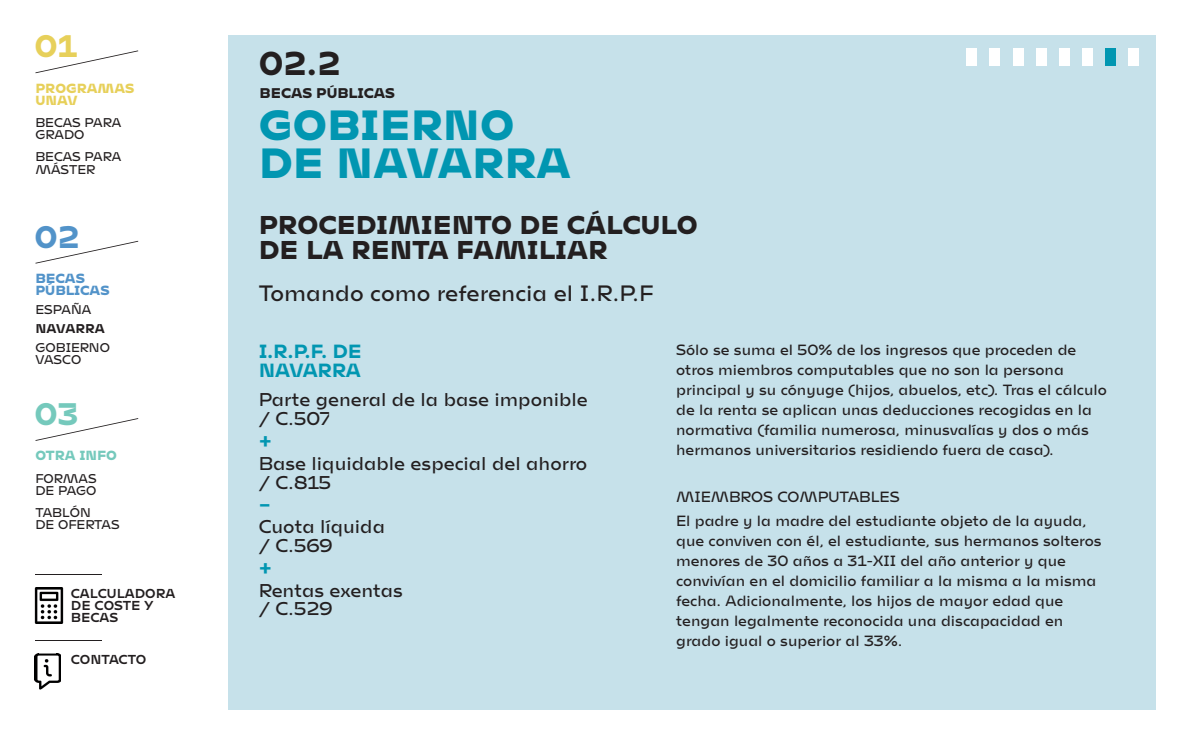
<style>
.page{position:relative;width:1191px;height:745px;background:#fff}
.page>*{position:absolute;margin:0;border:0;box-sizing:border-box;transform-origin:0 0}
.t1{font:900 41px/38.6px "Mohol";color:#0196b1}
.t2{font:700 32.5px "Mohol";color:#231f20}
.t3{font:700 30.62px "Mohol";color:#e7d05a}
.t4{font:700 30.62px "Mohol";color:#5293c9}
.t5{font:700 30.62px "Mohol";color:#75c9bc}
.t6{font:900 25px/25px "Mohol";color:#231f20}
.t7{font:100 22.5px "Mohol";color:#231f20}
.t8{font:100 18.75px/18.8px "Mohol";color:#231f20}
.t9{font:700 18.75px/18.8px "Mohol";letter-spacing:-.015em;color:#0196b1}
.t10{font:100 15px/20px "Mohol";color:#231f20}
.t11{font:900 13.62px "Mohol";color:#231f20}
.t12{font:100 12.88px/12.1px "Mohol";color:#231f20}
.t13{font:12.88px/12.1px "Mohol";color:#231f20}
.t14{font:900 12.88px/12.1px "Mohol";color:#e7d05a}
.t15{font:900 12.88px/12.1px "Mohol";color:#5293c9}
.t16{font:900 12.88px "Mohol";color:#75c9bc}
.t17{font:700 12.5px "Mohol";color:#231f20}
</style>
<div class="page">
<div style="left:228px;top:35px;width:927px;height:674px;background:#c6e1ea"></div>
<svg style="left:35px;top:241px;width:103px;height:22px"></svg>
<svg style="left:36px;top:418px;width:102px;height:22px"></svg>
<svg style="left:35px;top:50px;width:103px;height:23px"></svg>
<hr style="left:35px;top:573px;width:67px;height:1px;background:#231f20">
<hr style="left:35px;top:639px;width:67px;height:1px;background:#231f20">
<img style="left:34px;top:587px;width:30px;height:36px">
<img style="left:35px;top:653px;width:26px;height:36px">
<img style="left:39px;top:657px;width:18px;height:21px">
<div style="left:1128px;top:49px;width:10px;height:17px;background:#fff"></div>
<div style="left:1105px;top:49px;width:10px;height:17px;background:#0196b1"></div>
<div style="left:1081px;top:49px;width:11px;height:17px;background:#fff"></div>
<div style="left:1058px;top:49px;width:11px;height:17px;background:#fff"></div>
<div style="left:1035px;top:49px;width:11px;height:17px;background:#fff"></div>
<div style="left:1012px;top:49px;width:11px;height:17px;background:#fff"></div>
<div style="left:989px;top:49px;width:11px;height:17px;background:#fff"></div>
<div style="left:966px;top:49px;width:11px;height:17px;background:#fff"></div>
<h3 class="t3" style="left:35px;top:28px;width:44px">01</h3>
<p class="t14" style="left:35px;top:82px;width:101px">PROGRAMAS<br>UNAV</p>
<p class="t12" style="left:35px;top:118px;width:87px">BECAS PARA<br>GRADO</p>
<p class="t12" style="left:35px;top:152px;width:87px">BECAS PARA<br>MÁSTER</p>
<h3 class="t4" style="left:35px;top:218px;width:46px">02</h3>
<p class="t15" style="left:35px;top:272px;width:76px">BECAS<br>PÚBLICAS</p>
<p class="t12" style="left:35px;top:305px;width:57px">ESPAÑA</p>
<p class="t17" style="left:35px;top:321px;width:71px">NAVARRA</p>
<p class="t12" style="left:35px;top:342px;width:76px">GOBIERNO<br>VASCO</p>
<h3 class="t5" style="left:35px;top:395px;width:45px">03</h3>
<p class="t16" style="left:35px;top:447px;width:83px">OTRA INFO</p>
<p class="t12" style="left:35px;top:473px;width:63px">FORMAS<br>DE PAGO</p>
<p class="t12" style="left:35px;top:507px;width:86px">TABLÓN<br>DE OFERTAS</p>
<p class="t13" style="left:71px;top:587px;width:106px">CALCULADORA<br>DE COSTE Y<br>BECAS</p>
<p class="t13" style="left:71px;top:653px;width:77px">CONTACTO</p>
<h2 class="t2" style="left:259px;top:43px;width:83px">02.2</h2>
<p class="t11" style="left:260px;top:85px;width:137px">BECAS PÚBLICAS</p>
<h1 class="t1" style="left:259px;top:104px;width:313px">GOBIERNO<br>DE NAVARRA</h1>
<h3 class="t6" style="left:259px;top:212px;width:440px">PROCEDIMIENTO DE CÁLCULO<br>DE LA RENTA FAMILIAR</h3>
<h3 class="t7" style="left:259px;top:285px;width:396px">Tomando como referencia el I.R.P.F</h3>
<p class="t9" style="left:259px;top:341px;width:104px">I.R.P.F. DE<br>NAVARRA</p>
<p class="t8" style="left:259px;top:392px;width:331px">Parte general de la base imponible / C.507</p>
<p class="t9" style="left:259px;top:430px;width:15px">+</p>
<p class="t8" style="left:259px;top:455px;width:330px">Base liquidable especial del ahorro / C.815</p>
<p class="t9" style="left:259px;top:494px;width:14px">–</p>
<p class="t8" style="left:259px;top:518px;width:128px">Cuota líquida / C.569</p>
<p class="t9" style="left:259px;top:557px;width:15px">+</p>
<p class="t8" style="left:259px;top:582px;width:146px">Rentas exentas / C.529</p>
<p class="t10" style="left:676px;top:341px;width:432px">Sólo se suma el 50% de los ingresos que proceden de otros miembros computables que no son la persona principal y su cónyuge (hijos, abuelos, etc). Tras el cálculo de la renta se aplican unas deducciones recogidas en la normativa (familia numerosa, minusvalías y dos o más hermanos universitarios residiendo fuera de casa).</p>
<p class="t10" style="left:676px;top:486px;width:412px;line-height:23.5px">MIEMBROS COMPUTABLES<br>El padre y la madre del estudiante objeto de la ayuda,</p>
<p class="t10" style="left:676px;top:532px;width:427px">que conviven con él, el estudiante, sus hermanos solteros menores de 30 años a 31-XII del año anterior y que convivían en el domicilio familiar a la misma a la misma fecha. Adicionalmente, los hijos de mayor edad que tengan legalmente reconocida una discapacidad en grado igual o superior al 33%.</p>
</div>
